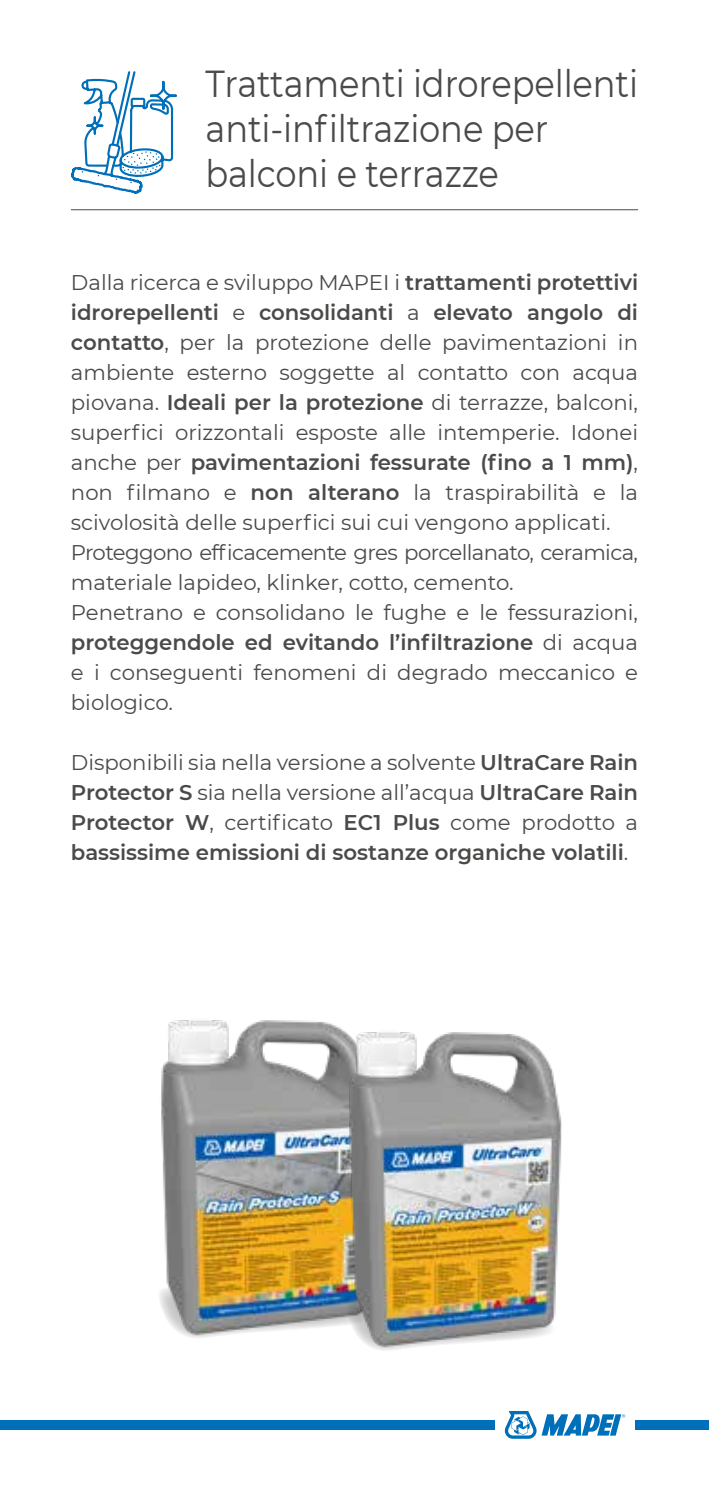
<style>
.page{position:relative;width:709px;height:1489px;background:#fff}
.page>*{position:absolute;margin:0;border:0;box-sizing:border-box;transform-origin:0 0}
.t1{font:37.5px/45px "Montserrat";letter-spacing:-.005em;color:#4a4a49;scale:.9 1}
.t2{font:21.25px/30px "Montserrat";color:#4a4a49}
.t3{font:600 21.25px/30px "Montserrat";color:#4a4a49;text-align:justify}
.s1{font-weight:600}
.s2{font-weight:400}
</style>
<div class="page">
<div style="left:0;top:1419px;width:495px;height:10px;background:#006fb9"></div>
<div style="left:635px;top:1419px;width:74px;height:10px;background:#006fb9"></div>
<svg style="left:505px;top:1411px;width:120px;height:27px"></svg>
<hr style="left:71px;top:209px;width:567px;height:1px;background:#4a4a49">
<svg style="left:70px;top:71px;width:108px;height:140px"></svg>
<img style="left:161px;top:1020px;width:168px;height:261px">
<img style="left:159px;top:1281px;width:170px;height:57px">
<img style="left:329px;top:1023px;width:233px;height:327px">
<h1 class="t1" style="left:206px;top:60px;width:482px">Trattamenti idrorepellenti anti-infiltrazione per balconi e terrazze</h1>
<p class="t2" style="left:71px;top:267px;width:568px">Dalla ricerca e sviluppo MAPEI i <span class="s1">trattamenti protettivi idrorepellenti</span> e <span class="s1">consolidanti</span> a <span class="s1">elevato angolo di contatto</span>, per la protezione delle pavimentazioni in ambiente esterno soggette al contatto con acqua piovana. <span class="s1">Ideali per la protezione</span> di terrazze, balconi, superfici orizzontali esposte alle intemperie. Idonei anche per <span class="s1">pavimentazioni fessurate (fino a 1 mm)</span>, non filmano e <span class="s1">non alterano</span> la traspirabilità e la scivolosità delle superfici sui cui vengono applicati.<br>Proteggono efficacemente gres porcellanato, ceramica, materiale lapideo, klinker, cotto, cemento.<br>Penetrano e consolidano le fughe e le fessurazioni, <span class="s1">proteggendole ed evitando l’infiltrazione</span> di acqua e i conseguenti fenomeni di degrado meccanico e biologico.</p>
<p class="t3" style="left:71px;top:746px;width:568px"><span class="s2">Disponibili sia nella versione a solvente</span> UltraCare Rain Protector S <span class="s2">sia nella versione all’acqua</span> UltraCare Rain Protector W<span class="s2">, certificato</span> EC1 Plus <span class="s2">come prodotto a </span>bassissime emissioni di sostanze organiche volatili<span class="s2">.</span></p>
</div>
